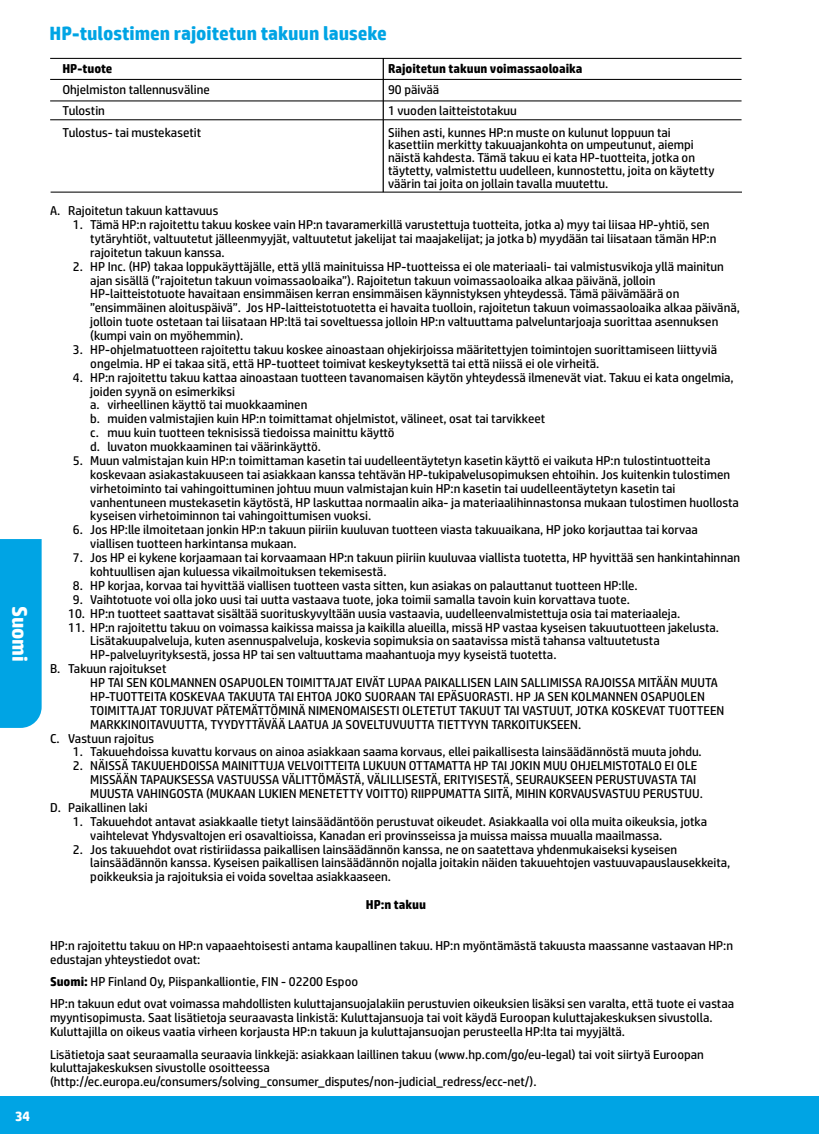
<style>
.page{position:relative;width:819px;height:1134px;background:#fff}
.page>*{position:absolute;margin:0;border:0;box-sizing:border-box;transform-origin:0 0}
.bleed_tab{font:700 21px "HP Simplified";color:#fff}
.section_title{font:700 19.25px "HP Simplified";color:#00a4e4}
.t1{font:700 14px "HP Simplified";color:#fff}
.t2{font:12.78px/13.8px "HP Simplified";color:#000}
.t3{font:700 12.78px "HP Simplified";color:#000}
.s1{font-weight:700}
</style>
<div class="page">
<div style="left:0;top:1096px;width:819px;height:38px;background:#00a4e4"></div>
<hr style="left:51px;top:192px;width:691px;height:1px;background:#000">
<hr style="left:50px;top:100px;width:692px;height:1px;background:#000">
<hr style="left:50px;top:58px;width:692px;height:1px;background:#000">
<hr style="left:383px;top:58px;width:1px;height:134px;background:#000">
<hr style="left:50px;top:79px;width:692px;height:1px;background:#000">
<hr style="left:50px;top:119px;width:692px;height:1px;background:#000">
<div style="left:0;top:539px;width:42px;height:189px;background:#00a4e4"></div>
<p class="bleed_tab" style="left:33px;top:606px;width:58px;rotate:90deg">Suomi</p>
<p class="t1" style="left:15px;top:1107px;width:17px">34</p>
<p class="section_title" style="left:50px;top:21px;width:339px">HP-tulostimen rajoitetun takuun lauseke</p>
<p class="t3" style="left:62px;top:60px;width:51px">HP-tuote</p>
<p class="t3" style="left:388px;top:60px;width:196px">Rajoitetun takuun voimassaoloaika</p>
<p class="t2" style="left:62px;top:82px;width:149px">Ohjelmiston tallennusväline</p>
<p class="t2" style="left:388px;top:82px;width:53px">90 päivää</p>
<p class="t2" style="left:62px;top:104px;width:44px">Tulostin</p>
<p class="t2" style="left:388px;top:104px;width:130px">1 vuoden laitteistotakuu</p>
<p class="t2" style="left:62px;top:125px;width:140px">Tulostus- tai mustekasetit</p>
<p class="t2" style="left:388px;top:126px;width:328px;line-height:12.8px">Siihen asti, kunnes HP:n muste on kulunut loppuun tai kasettiin merkitty takuuajankohta on umpeutunut, aiempi näistä kahdesta. Tämä takuu ei kata HP-tuotteita, jotka on täytetty, valmistettu uudelleen, kunnostettu, joita on käytetty väärin tai joita on jollain tavalla muutettu.</p>
<p class="t2" style="left:50px;top:204px;width:170px">A. Rajoitetun takuun kattavuus</p>
<p class="t2" style="left:90px;top:217px;width:628px;text-indent:-17px">1. Tämä HP:n rajoitettu takuu koskee vain HP:n tavaramerkillä varustettuja tuotteita, jotka a) myy tai liisaa HP-yhtiö, sen tytäryhtiöt, valtuutetut jälleenmyyjät, valtuutetut jakelijat tai maajakelijat; ja jotka b) myydään tai liisataan tämän HP:n rajoitetun takuun kanssa.</p>
<p class="t2" style="left:90px;top:259px;width:651px;text-indent:-17px">2. HP Inc. (HP) takaa loppukäyttäjälle, että yllä mainituissa HP-tuotteissa ei ole materiaali- tai valmistusvikoja yllä mainitun ajan sisällä (”rajoitetun takuun voimassaoloaika”). Rajoitetun takuun voimassaoloaika alkaa päivänä, jolloin HP-laitteistotuote havaitaan ensimmäisen kerran ensimmäisen käynnistyksen yhteydessä. Tämä päivämäärä on ”ensimmäinen aloituspäivä”. Jos HP-laitteistotuotetta ei havaita tuolloin, rajoitetun takuun voimassaoloaika alkaa päivänä, jolloin tuote ostetaan tai liisataan HP:ltä tai soveltuessa jolloin HP:n valtuuttama palveluntarjoaja suorittaa asennuksen (kumpi vain on myöhemmin).</p>
<p class="t2" style="left:90px;top:342px;width:628px;text-indent:-17px">3. HP-ohjelmatuotteen rajoitettu takuu koskee ainoastaan ohjekirjoissa määritettyjen toimintojen suorittamiseen liittyviä ongelmia. HP ei takaa sitä, että HP-tuotteet toimivat keskeytyksettä tai että niissä ei ole virheitä.</p>
<p class="t2" style="left:90px;top:370px;width:645px;text-indent:-17px">4. HP:n rajoitettu takuu kattaa ainoastaan tuotteen tavanomaisen käytön yhteydessä ilmenevät viat. Takuu ei kata ongelmia, joiden syynä on esimerkiksi<br>a. virheellinen käyttö tai muokkaaminen<br>b. muiden valmistajien kuin HP:n toimittamat ohjelmistot, välineet, osat tai tarvikkeet<br>c. muu kuin tuotteen teknisissä tiedoissa mainittu käyttö<br>d. luvaton muokkaaminen tai väärinkäyttö.</p>
<p class="t2" style="left:90px;top:453px;width:650px;text-indent:-17px">5. Muun valmistajan kuin HP:n toimittaman kasetin tai uudelleentäytetyn kasetin käyttö ei vaikuta HP:n tulostintuotteita koskevaan asiakastakuuseen tai asiakkaan kanssa tehtävän HP-tukipalvelusopimuksen ehtoihin. Jos kuitenkin tulostimen virhetoiminto tai vahingoittuminen johtuu muun valmistajan kuin HP:n kasetin tai uudelleentäytetyn kasetin tai vanhentuneen mustekasetin käytöstä, HP laskuttaa normaalin aika- ja materiaalihinnastonsa mukaan tulostimen huollosta kyseisen virhetoiminnon tai vahingoittumisen vuoksi.</p>
<p class="t2" style="left:90px;top:523px;width:609px;text-indent:-17px">6. Jos HP:lle ilmoitetaan jonkin HP:n takuun piiriin kuuluvan tuotteen viasta takuuaikana, HP joko korjauttaa tai korvaa viallisen tuotteen harkintansa mukaan.</p>
<p class="t2" style="left:90px;top:551px;width:651px;text-indent:-17px">7. Jos HP ei kykene korjaamaan tai korvaamaan HP:n takuun piiriin kuuluvaa viallista tuotetta, HP hyvittää sen hankintahinnan kohtuullisen ajan kuluessa vikailmoituksen tekemisestä.</p>
<p class="t2" style="left:73px;top:578px;width:566px">8. HP korjaa, korvaa tai hyvittää viallisen tuotteen vasta sitten, kun asiakas on palauttanut tuotteen HP:lle.</p>
<p class="t2" style="left:73px;top:592px;width:559px">9. Vaihtotuote voi olla joko uusi tai uutta vastaava tuote, joka toimii samalla tavoin kuin korvattava tuote.</p>
<p class="t2" style="left:68px;top:606px;width:614px">10. HP:n tuotteet saattavat sisältää suorituskyvyltään uusia vastaavia, uudelleenvalmistettuja osia tai materiaaleja.</p>
<p class="t2" style="left:68px;top:620px;width:652px">11. HP:n rajoitettu takuu on voimassa kaikissa maissa ja kaikilla alueilla, missä HP vastaa kyseisen takuutuotteen jakelusta.</p>
<p class="t2" style="left:90px;top:634px;width:571px">Lisätakuupalveluja, kuten asennuspalveluja, koskevia sopimuksia on saatavissa mistä tahansa valtuutetusta</p>
<p class="t2" style="left:90px;top:648px;width:468px">HP-palveluyrityksestä, jossa HP tai sen valtuuttama maahantuoja myy kyseistä tuotetta.</p>
<p class="t2" style="left:50px;top:662px;width:118px">B. Takuun rajoitukset</p>
<p class="t2" style="left:90px;top:676px;width:629px">HP TAI SEN KOLMANNEN OSAPUOLEN TOIMITTAJAT EIVÄT LUPAA PAIKALLISEN LAIN SALLIMISSA RAJOISSA MITÄÄN MUUTA</p>
<p class="t2" style="left:90px;top:689px;width:616px">HP-TUOTTEITA KOSKEVAA TAKUUTA TAI EHTOA JOKO SUORAAN TAI EPÄSUORASTI. HP JA SEN KOLMANNEN OSAPUOLEN</p>
<p class="t2" style="left:90px;top:703px;width:636px">TOIMITTAJAT TORJUVAT PÄTEMÄTTÖMINÄ NIMENOMAISESTI OLETETUT TAKUUT TAI VASTUUT, JOTKA KOSKEVAT TUOTTEEN</p>
<p class="t2" style="left:90px;top:717px;width:492px">MARKKINOITAVUUTTA, TYYDYTTÄVÄÄ LAATUA JA SOVELTUVUUTTA TIETTYYN TARKOITUKSEEN.</p>
<p class="t2" style="left:50px;top:731px;width:106px">C. Vastuun rajoitus</p>
<p class="t2" style="left:73px;top:745px;width:630px">1. Takuuehdoissa kuvattu korvaus on ainoa asiakkaan saama korvaus, ellei paikallisesta lainsäädännöstä muuta johdu.</p>
<p class="t2" style="left:73px;top:759px;width:626px">2. NÄISSÄ TAKUUEHDOISSA MAINITTUJA VELVOITTEITA LUKUUN OTTAMATTA HP TAI JOKIN MUU OHJELMISTOTALO EI OLE</p>
<p class="t2" style="left:90px;top:773px;width:608px">MISSÄÄN TAPAUKSESSA VASTUUSSA VÄLITTÖMÄSTÄ, VÄLILLISESTÄ, ERITYISESTÄ, SEURAUKSEEN PERUSTUVASTA TAI</p>
<p class="t2" style="left:90px;top:787px;width:614px">MUUSTA VAHINGOSTA (MUKAAN LUKIEN MENETETTY VOITTO) RIIPPUMATTA SIITÄ, MIHIN KORVAUSVASTUU PERUSTUU.</p>
<p class="t2" style="left:50px;top:800px;width:99px">D. Paikallinen laki</p>
<p class="t2" style="left:90px;top:814px;width:618px;text-indent:-17px">1. Takuuehdot antavat asiakkaalle tietyt lainsäädäntöön perustuvat oikeudet. Asiakkaalla voi olla muita oikeuksia, jotka vaihtelevat Yhdysvaltojen eri osavaltioissa, Kanadan eri provinsseissa ja muissa maissa muualla maailmassa.</p>
<p class="t2" style="left:90px;top:842px;width:642px;text-indent:-17px">2. Jos takuuehdot ovat ristiriidassa paikallisen lainsäädännön kanssa, ne on saatettava yhdenmukaiseksi kyseisen lainsäädännön kanssa. Kyseisen paikallisen lainsäädännön nojalla joitakin näiden takuuehtojen vastuuvapauslausekkeita, poikkeuksia ja rajoituksia ei voida soveltaa asiakkaaseen.</p>
<p class="t3" style="left:366px;top:896px;width:62px">HP:n takuu</p>
<p class="t2" style="left:50px;top:938px;width:685px">HP:n rajoitettu takuu on HP:n vapaaehtoisesti antama kaupallinen takuu. HP:n myöntämästä takuusta maassanne vastaavan HP:n edustajan yhteystiedot ovat:</p>
<p class="t2" style="left:50px;top:970px;width:686px;line-height:22.4px"><span class="s1">Suomi:</span> HP Finland Oy, Piispankalliontie, FIN - 02200 Espoo<br>HP:n takuun edut ovat voimassa mahdollisten kuluttajansuojalakiin perustuvien oikeuksien lisäksi sen varalta, että tuote ei vastaa</p>
<p class="t2" style="left:50px;top:1011px;width:664px">myyntisopimusta. Saat lisätietoja seuraavasta linkistä: Kuluttajansuoja tai voit käydä Euroopan kuluttajakeskuksen sivustolla.<br>Kuluttajilla on oikeus vaatia virheen korjausta HP:n takuun ja kuluttajansuojan perusteella HP:lta tai myyjältä.</p>
<p class="t2" style="left:50px;top:1047px;width:655px">Lisätietoja saat seuraamalla seuraavia linkkejä: asiakkaan laillinen takuu (www.hp.com/go/eu-legal) tai voit siirtyä Euroopan kuluttajakeskuksen sivustolle osoitteessa (http://ec.europa.eu/consumers/solving_consumer_disputes/non-judicial_redress/ecc-net/).</p>
</div>
